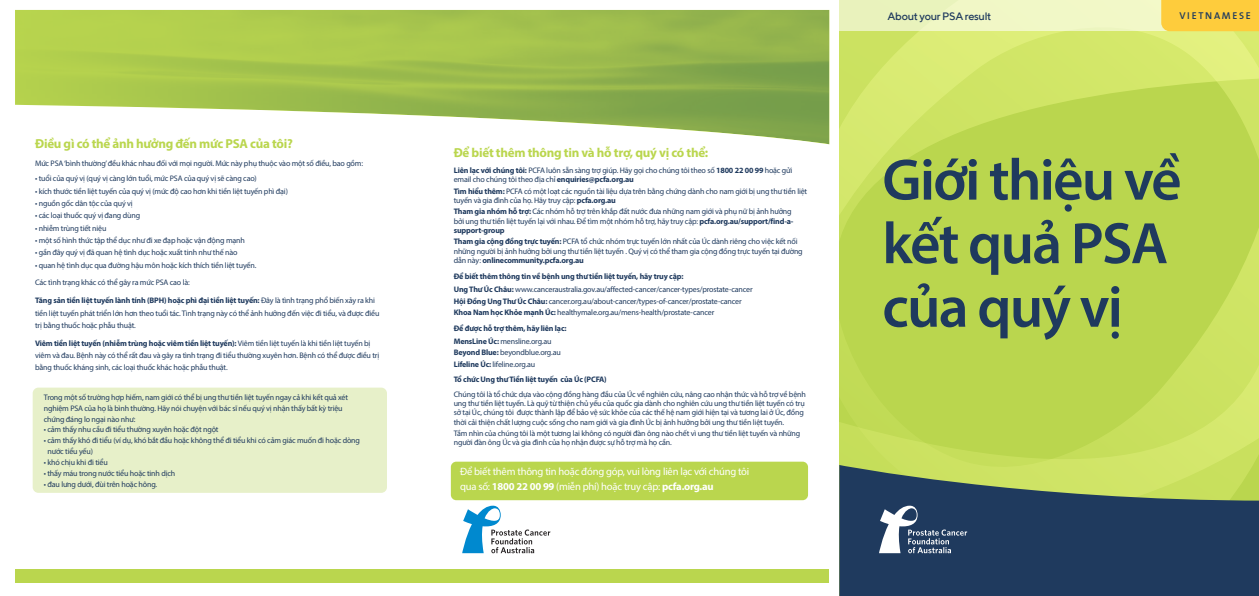
<style>
.page{position:relative;width:1259px;height:596px;background:#fff}
.page>*{position:absolute;margin:0;border:0;box-sizing:border-box;transform-origin:0 0}
.t1{font:600 58.9px/63.5px "Myriad Pro";letter-spacing:-.03em;color:#1f3a5e}
.t2{font:700 13px "Myriad Pro";letter-spacing:-.02em;color:#bad64e}
.t3{font:500 10.9px "TT Norms";letter-spacing:-.03em;color:#1f3a5e}
.t4{font:10.6px/15px "Myriad Pro";letter-spacing:-.02em;color:#fff}
.t5{font:600 10px "The Sans Plain";letter-spacing:.17em;color:#1f3a5e}
.t6{font:8px/9.3px "Myriad Pro";letter-spacing:-.02em;color:#1f3a5e}
.t7{font:700 8px/13.5px "Myriad Pro";letter-spacing:-.02em;color:#1f3a5e}
.s1{font-weight:700}
.s2{font-weight:400}
</style>
<div class="page">
<img style="left:16px;top:10px;width:813px;height:134px">
<svg style="left:839px;top:31px;width:420px;height:433px;background:#c1db56"></svg>
<svg style="left:839px;top:464px;width:420px;height:131px;background:#425c5e"></svg>
<div style="left:16px;top:568px;width:813px;height:14px;background:#bad64e"></div>
<svg style="left:462px;top:505px;width:88px;height:48px"></svg>
<svg style="left:879px;top:505px;width:88px;height:48px"></svg>
<div style="left:451px;top:461px;width:357px;height:39px;background:#bad64e;border-radius:5px"></div>
<div style="left:33px;top:387px;width:354px;height:105px;background:#e7f0c9;border-radius:6px"></div>
<div style="left:839px;top:0;width:420px;height:31px;background:#f1f7c6"></div>
<div style="left:1161px;top:0;width:98px;height:31px;background:#fecc3c"></div>
<h2 class="t2" style="left:35px;top:137px;width:259px">Điều gì có thể ảnh hưởng đến mức PSA của tôi?</h2>
<p class="t6" style="left:35px;top:159px;width:329px">Mức PSA ‘bình thường’ đều khác nhau đối với mọi người. Mức này phụ thuộc vào một số điều, bao gồm:</p>
<p class="t6" style="left:35px;top:174px;width:223px">• tuổi của quý vị (quý vị càng lớn tuổi, mức PSA của quý vị sẽ càng cao)</p>
<p class="t6" style="left:35px;top:186px;width:254px">• kích thước tiền liệt tuyến của quý vị (mức độ cao hơn khi tiền liệt tuyến phì đại)</p>
<p class="t6" style="left:35px;top:199px;width:99px">• nguồn gốc dân tộc của quý vị</p>
<p class="t6" style="left:35px;top:211px;width:107px">• các loại thuốc quý vị đang dùng</p>
<p class="t6" style="left:35px;top:223px;width:73px">• nhiễm trùng tiết niệu</p>
<p class="t6" style="left:35px;top:236px;width:211px">• một số hình thức tập thể dục như đi xe đạp hoặc vận động mạnh</p>
<p class="t6" style="left:35px;top:248px;width:204px">• gần đây quý vị đã quan hệ tình dục hoặc xuất tinh như thế nào</p>
<p class="t6" style="left:35px;top:260px;width:223px">• quan hệ tình dục qua đường hậu môn hoặc kích thích tiền liệt tuyến.</p>
<p class="t6" style="left:35px;top:278px;width:156px">Các tình trạng khác có thể gây ra mức PSA cao là:</p>
<p class="t6" style="left:35px;top:294px;width:346px;line-height:12.3px"><span class="s1">Tăng sản tiền liệt tuyến lành tính (BPH) hoặc phì đại tiền liệt tuyến:</span> Đây là tình trạng phổ biến xảy ra khi tiền liệt tuyến phát triển lớn hơn theo tuổi tác. Tình trạng này có thể ảnh hưởng đến việc đi tiểu, và được điều trị bằng thuốc hoặc phẫu thuật.</p>
<p class="t6" style="left:35px;top:337px;width:346px;line-height:12.3px"><span class="s1">Viêm tiền liệt tuyến (nhiễm trùng hoặc viêm tiền liệt tuyến):</span> Viêm tiền liệt tuyến là khi tiền liệt tuyến bị viêm và đau. Bệnh này có thể rất đau và gây ra tình trạng đi tiểu thường xuyên hơn. Bệnh có thể được điều trị bằng thuốc kháng sinh, các loại thuốc khác hoặc phẫu thuật.</p>
<p class="t6" style="left:44px;top:392px;width:306px;line-height:10.8px">Trong một số trường hợp hiếm, nam giới có thể bị ung thư tiền liệt tuyến ngay cả khi kết quả xét nghiệm PSA của họ là bình thường. Hãy nói chuyện với bác sĩ nếu quý vị nhận thấy bất kỳ triệu chứng đáng lo ngại nào như:</p>
<p class="t6" style="left:44px;top:425px;width:176px">• cảm thấy nhu cầu đi tiểu thường xuyên hoặc đột ngột</p>
<p class="t6" style="left:47px;top:435px;width:314px;line-height:10.8px;text-indent:-4px">• cảm thấy khó đi tiểu (ví dụ, khó bắt đầu hoặc không thể đi tiểu khi có cảm giác muốn đi hoặc dòng nước tiểu yếu)</p>
<p class="t6" style="left:44px;top:457px;width:65px">• khó chịu khi đi tiểu</p>
<p class="t6" style="left:44px;top:468px;width:133px">• thấy máu trong nước tiểu hoặc tinh dịch</p>
<p class="t6" style="left:44px;top:479px;width:115px">• đau lưng dưới, đùi trên hoặc hông.</p>
<h2 class="t2" style="left:454px;top:146px;width:256px">Để biết thêm thông tin và hỗ trợ, quý vị có thể:</h2>
<p class="t6" style="left:454px;top:166px;width:340px"><span class="s1">Liên lạc với chúng tôi:</span> PCFA luôn sẵn sàng trợ giúp. Hãy gọi cho chúng tôi theo số <span class="s1">1800 22 00 99</span> hoặc gửi email cho chúng tôi theo địa chỉ <span class="s1">enquiries@pcfa.org.au</span></p>
<p class="t6" style="left:454px;top:186px;width:355px"><span class="s1">Tìm hiểu thêm:</span> PCFA có một loạt các nguồn tài liệu dựa trên bằng chứng dành cho nam giới bị ung thư tiền liệt tuyến và gia đình của họ. Hãy truy cập: <span class="s1">pcfa.org.au</span></p>
<p class="t6" style="left:454px;top:207px;width:341px"><span class="s1">Tham gia nhóm hỗ trợ:</span> Các nhóm hỗ trợ trên khắp đất nước đưa những nam giới và phụ nữ bị ảnh hưởng bởi ung thư tiền liệt tuyến lại với nhau. Để tìm một nhóm hỗ trợ, hãy truy cập: <span class="s1">pcfa.org.au/support/find-a&shy;support-group</span></p>
<p class="t6" style="left:454px;top:237px;width:350px"><span class="s1">Tham gia cộng đồng trực tuyến:</span> PCFA tổ chức nhóm trực tuyến lớn nhất của Úc dành riêng cho việc kết nối những người bị ảnh hưởng bởi ung thư tiền liệt tuyến . Quý vị có thể tham gia cộng đồng trực tuyến tại đường dẫn này: <span class="s1">onlinecommunity.pcfa.org.au</span></p>
<p class="t6" style="left:454px;top:269px;width:300px;line-height:13.5px"><span class="s1">Để biết thêm thông tin về bệnh ung thư tiền liệt tuyến, hãy truy cập:<br>Ung Thư Úc Châu:</span> www.canceraustralia.gov.au/affected-cancer/cancer-types/prostate-cancer</p>
<p class="t6" style="left:454px;top:295px;width:289px;line-height:11.4px"><span class="s1">Hội Đồng Ung Thư Úc Châu:</span> cancer.org.au/about-cancer/types-of-cancer/prostate-cancer<br><span class="s1">Khoa Nam học Khỏe mạnh Úc:</span> healthymale.org.au/mens-health/prostate-cancer</p>
<p class="t7" style="left:454px;top:321px;width:114px">Để được hỗ trợ thêm, hãy liên lạc:<br>MensLine Úc: <span class="s2">mensline.org.au</span></p>
<p class="t6" style="left:454px;top:347px;width:109px;line-height:11.4px"><span class="s1">Beyond Blue:</span> beyondblue.org.au<br><span class="s1">Lifeline Úc:</span> lifeline.org.au</p>
<p class="t7" style="left:454px;top:373px;width:154px">Tổ chức Ung thư Tiền liệt tuyến của Úc (PCFA)</p>
<p class="t6" style="left:454px;top:389px;width:354px">Chúng tôi là tổ chức dựa vào cộng đồng hàng đầu của Úc về nghiên cứu, nâng cao nhận thức và hỗ trợ về bệnh ung thư tiền liệt tuyến. Là quỹ từ thiện chủ yếu của quốc gia dành cho nghiên cứu ung thư tiền liệt tuyến có trụ sở tại Úc, chúng tôi được thành lập để bảo vệ sức khỏe của các thế hệ nam giới hiện tại và tương lai ở Úc, đồng thời cải thiện chất lượng cuộc sống cho nam giới và gia đình Úc bị ảnh hưởng bởi ung thư tiền liệt tuyến.</p>
<p class="t6" style="left:454px;top:428px;width:348px">Tầm nhìn của chúng tôi là một tương lai không có người đàn ông nào chết vì ung thư tiền liệt tuyến và những người đàn ông Úc và gia đình của họ nhận được sự hỗ trợ mà họ cần.</p>
<h3 class="t4" style="left:460px;top:464px;width:291px">Để biết thêm thông tin hoặc đóng góp, vui lòng liên lạc với chúng tôi qua số: <span class="s1">1800 22 00 99</span> (miễn phí) hoặc truy cập: <span class="s1">pcfa.org.au</span></h3>
<h3 class="t3" style="left:887px;top:12px;width:105px">About your PSA result</h3>
<p class="t5" style="left:1179px;top:7px;width:73px">VIETNAMESE</p>
<h1 class="t1" style="left:882px;top:151px;width:301px">Giới thiệu về kết quả PSA của quý vị</h1>
</div>
